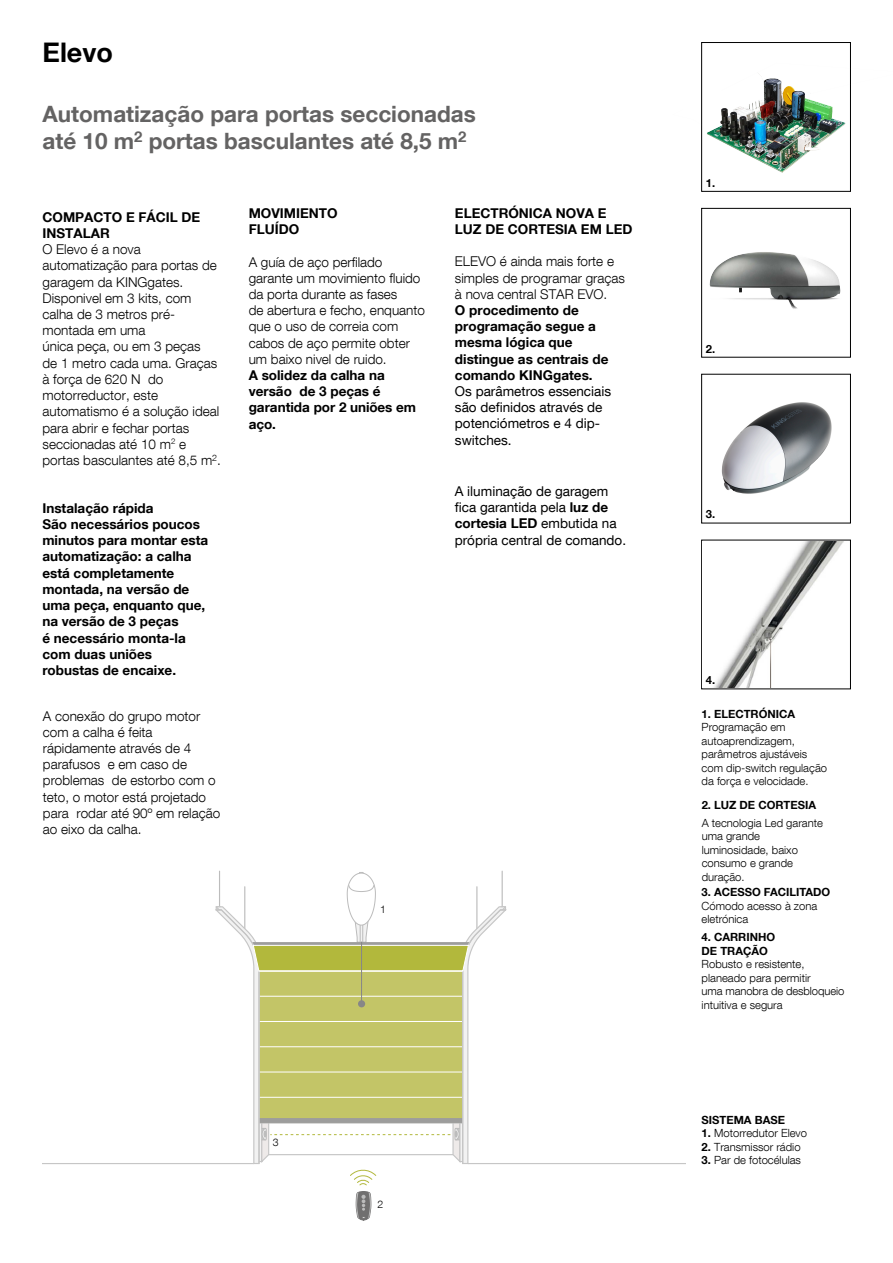
<style>
.page{position:relative;width:893px;height:1263px;background:#fff}
.page>*{position:absolute;margin:0;border:0;box-sizing:border-box;transform-origin:0 0}
.t1{font:700 27px "Helvetica Neue LT Com";color:#000}
.t2{font:700 22.5px/27px "Helvetica Neue LT Com";color:#646363}
.t3{font:300 13.5px/16.2px "Helvetica Neue LT Com";color:#000}
.t4{font:700 13.5px/16.2px "Helvetica Neue LT Com";color:#000}
.t5{font:13.5px/16.2px "Helvetica Neue LT Com";color:#000}
.t6{font:300 11.25px/13.5px "Helvetica Neue LT Com";color:#000}
.t7{font:700 11.25px/13.5px "Helvetica Neue LT Com";color:#000}
.t8{font:300 10.5px "Helvetica Neue LT Com";color:#000}
.s1{font-weight:700}
</style>
<div class="page">
<div style="left:701px;top:540px;width:150px;height:149px;border:1px solid #000"></div>
<div style="left:701px;top:374px;width:150px;height:149px;border:1px solid #000"></div>
<hr style="left:468px;top:1163px;width:217px;height:1px;background:#c6c6c6">
<hr style="left:43px;top:1163px;width:211px;height:1px;background:#c6c6c6">
<hr style="left:219px;top:871px;width:1px;height:36px;background:#bcbcbc">
<hr style="left:502px;top:871px;width:1px;height:36px;background:#bcbcbc">
<svg style="left:215px;top:872px;width:292px;height:348px"></svg>
<div style="left:358px;top:1000px;width:7px;height:7px;background:#878787;border-radius:50%"></div>
<img style="left:701px;top:42px;width:150px;height:167px">
<img style="left:701px;top:209px;width:150px;height:149px">
<img style="left:721px;top:402px;width:111px;height:92px">
<img style="left:702px;top:541px;width:146px;height:146px">
<h1 class="t1" style="left:43px;top:36px;width:72px">Elevo</h1>
<h2 class="t2" style="left:43px;top:100px;width:435px">Automatização para portas seccionadas até 10 m<sup>2</sup> portas basculantes até 8,5 m<sup>2</sup></h2>
<p class="t4" style="left:43px;top:209px;width:159px">COMPACTO E FÁCIL DE<br>INSTALAR</p>
<p class="t3" style="left:43px;top:241px;width:180px">O Elevo é a nova automatização para portas de garagem da KINGgates.<br>Disponivel em 3 kits, com calha de 3 metros pré&shy;montada em uma<br>única peça, ou em 3 peças<br>de 1 metro cada uma. Graças à força de 620 N do motorreductor, este automatismo é a solução ideal para abrir e fechar portas seccionadas até 10 m<sup>2</sup> e portas basculantes até 8,5 m<sup>2</sup>.</p>
<p class="t4" style="left:42px;top:500px;width:167px">Instalação rápida<br>São necessários poucos minutos para montar esta automatização: a calha está completamente montada, na versão de uma peça, enquanto que, na versão de 3 peças<br>é necessário monta-la com duas uniões robustas de encaixe.</p>
<p class="t3" style="left:43px;top:707px;width:179px">A conexão do grupo motor com a calha é feita rápidamente através de 4 parafusos e em caso de problemas de estorbo com o teto, o motor está projetado para rodar até 90º em relação ao eixo da calha.</p>
<p class="t4" style="left:249px;top:205px;width:90px">MOVIMIENTO<br>FLUÍDO</p>
<p class="t3" style="left:249px;top:253px;width:178px">A guía de aço perfilado garante um movimiento fluido da porta durante as fases<br>de abertura e fecho, enquanto que o uso de correia com cabos de aço permite obter um baixo nivel de ruido.</p>
<p class="t4" style="left:249px;top:367px;width:169px">A solidez da calha na versão de 3 peças é garantida por 2 uniões em aço.</p>
<p class="t8" style="left:380px;top:903px;width:7px">1</p>
<p class="t4" style="left:455px;top:205px;width:179px">ELECTRÓNICA NOVA E<br>LUZ DE CORTESIA EM LED</p>
<p class="t3" style="left:455px;top:253px;width:172px">ELEVO é ainda mais forte e simples de programar graças à nova central STAR EVO.</p>
<p class="t4" style="left:455px;top:302px;width:155px">O procedimento de programação segue a mesma lógica que distingue as centrais de comando KINGgates.</p>
<p class="t5" style="left:455px;top:383px;width:158px">Os parâmetros essenciais são definidos através de potenciómetros e 4 dip&shy;switches.</p>
<p class="t5" style="left:455px;top:483px;width:173px">A iluminação de garagem fica garantida pela <span class="s1">luz de cortesia LED</span> embutida na própria central de comando.</p>
<p class="t8" style="left:273px;top:1136px;width:7px">3</p>
<p class="t8" style="left:377px;top:1198px;width:7px">2</p>
<p class="t7" style="left:706px;top:176px;width:11px">1.</p>
<p class="t7" style="left:706px;top:341px;width:11px">2.</p>
<p class="t7" style="left:706px;top:507px;width:11px">3.</p>
<p class="t7" style="left:706px;top:673px;width:11px">4.</p>
<p class="t7" style="left:702px;top:706px;width:95px">1. ELECTRÓNICA</p>
<p class="t6" style="left:702px;top:720px;width:127px">Programação em autoaprendizagem, parâmetros ajustáveis com dip-switch regulação da força e velocidade.</p>
<p class="t7" style="left:702px;top:798px;width:116px">2. LUZ DE CORTESIA</p>
<p class="t6" style="left:702px;top:816px;width:123px">A tecnologia Led garante uma grande luminosidade, baixo consumo e grande duração.</p>
<p class="t7" style="left:702px;top:885px;width:130px">3. ACESSO FACILITADO</p>
<p class="t6" style="left:702px;top:899px;width:117px">Cómodo acesso à zona eletrónica</p>
<p class="t7" style="left:702px;top:930px;width:75px">4. CARRINHO<br>DE TRAÇÃO</p>
<p class="t6" style="left:702px;top:957px;width:144px">Robusto e resistente, planeado para permitir<br>uma manobra de desbloqueio intuitiva e segura</p>
<p class="t7" style="left:702px;top:1113px;width:85px">SISTEMA BASE</p>
<p class="t6" style="left:702px;top:1126px;width:107px"><span class="s1">1.</span> Motorredutor Elevo</p>
<p class="t6" style="left:702px;top:1140px;width:100px"><span class="s1">2.</span> Transmissor rádio</p>
<p class="t6" style="left:702px;top:1153px;width:101px"><span class="s1">3.</span> Par de fotocélulas</p>
</div>
